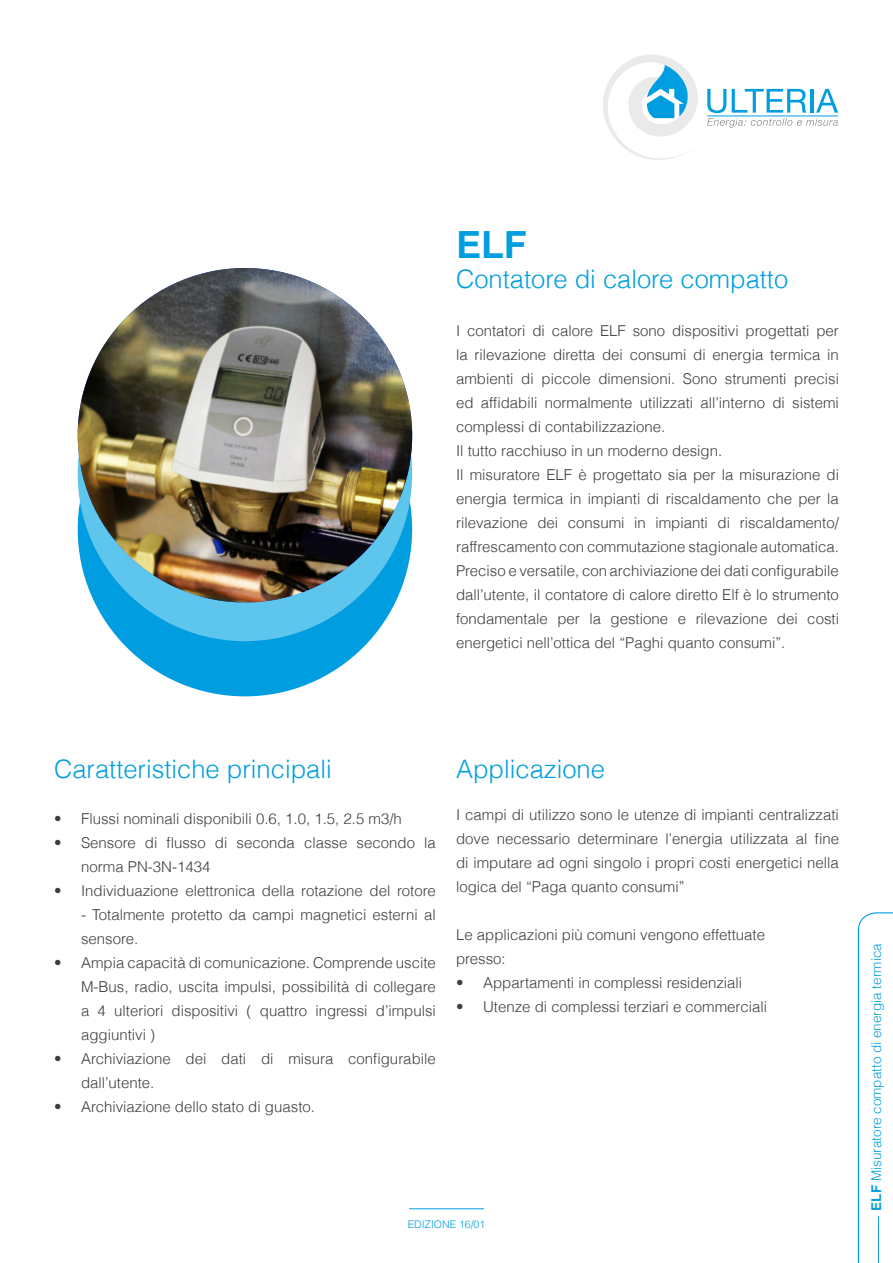
<style>
.page{position:relative;width:893px;height:1263px;background:#fff}
.page>*{position:absolute;margin:0;border:0;box-sizing:border-box;transform-origin:0 0}
.t1{font:700 37.5px "Helvetica";color:#009ee0}
.t2{font:300 25.5px "Helvetica";color:#009ee0}
.t3{font:300 15px/24px "Helvetica";color:#3e3d40}
.t4{font:300 13.5px "Helvetica";color:#009ee0}
.t5{font:300 10.5px "Helvetica";color:#009ee0}
.s1{font-weight:700}
</style>
<div class="page">
<hr style="left:409px;top:1208px;width:75px;height:1px;background:#009ee0">
<div style="left:78px;top:362px;width:334px;height:334px;background:#009ee0;border-radius:50%"></div>
<div style="left:78px;top:307px;width:334px;height:334px;background:#5ec5ed;border-radius:50%"></div>
<img style="left:77px;top:268px;width:336px;height:349px">
<svg style="left:858px;top:912px;width:35px;height:351px"></svg>
<hr style="left:878px;top:1216px;width:1px;height:47px;background:#009ee0">
<svg style="left:604px;top:55px;width:94px;height:105px"></svg>
<svg style="left:707px;top:89px;width:131px;height:39px"></svg>
<hr style="left:707px;top:116px;width:131px;height:1px;background:#009ee0">
<h1 class="t1" style="left:456px;top:214px;width:72px">ELF</h1>
<h2 class="t2" style="left:456px;top:263px;width:334px">Contatore di calore compatto</h2>
<p class="t3" style="left:456px;top:319px;width:384px">I contatori di calore ELF sono dispositivi progettati per la rilevazione diretta dei consumi di energia termica in ambienti di piccole dimensioni. Sono strumenti precisi ed affidabili normalmente utilizzati all’interno di sistemi complessi di contabilizzazione.<br>Il tutto racchiuso in un moderno design.<br>Il misuratore ELF è progettato sia per la misurazione di energia termica in impianti di riscaldamento che per la rilevazione dei consumi in impianti di riscaldamento/ raffrescamento con commutazione stagionale automatica.<br>Preciso e versatile, con archiviazione dei dati configurabile dall’utente, il contatore di calore diretto Elf è lo strumento fondamentale per la gestione e rilevazione dei costi energetici nell’ottica del “Paghi quanto consumi”.</p>
<h2 class="t2" style="left:54px;top:753px;width:279px">Caratteristiche principali</h2>
<p class="t3" style="left:54px;top:806px;width:349px">• Flussi nominali disponibili 0.6, 1.0, 1.5, 2.5 m3/h</p>
<p class="t3" style="left:81px;top:830px;width:356px;text-indent:-27px">• Sensore di flusso di seconda classe secondo la norma PN-3N-1434</p>
<p class="t3" style="left:54px;top:878px;width:383px">• Individuazione elettronica della rotazione del rotore</p>
<p class="t3" style="left:81px;top:902px;width:356px">- Totalmente protetto da campi magnetici esterni al sensore.</p>
<p class="t3" style="left:81px;top:950px;width:356px;text-align:justify;text-indent:-27px">• Ampia capacità di comunicazione. Comprende uscite M-Bus, radio, uscita impulsi, possibilità di collegare a 4 ulteriori dispositivi ( quattro ingressi d’impulsi aggiuntivi )</p>
<p class="t3" style="left:81px;top:1046px;width:356px;text-indent:-27px">• Archiviazione dei dati di misura configurabile dall’utente.</p>
<p class="t3" style="left:54px;top:1094px;width:262px">• Archiviazione dello stato di guasto.</p>
<h2 class="t2" style="left:456px;top:753px;width:150px">Applicazione</h2>
<p class="t3" style="left:456px;top:802px;width:384px;text-align:justify">I campi di utilizzo sono le utenze di impianti centralizzati dove necessario determinare l’energia utilizzata al fine di imputare ad ogni singolo i propri costi energetici nella logica del “Paga quanto consumi”</p>
<p class="t3" style="left:456px;top:922px;width:311px">Le applicazioni più comuni vengono effettuate presso:</p>
<p class="t3" style="left:456px;top:970px;width:288px">• Appartamenti in complessi residenziali</p>
<p class="t3" style="left:456px;top:994px;width:312px">• Utenze di complessi terziari e commerciali</p>
<p class="t5" style="left:408px;top:1218px;width:79px">EDIZIONE 16/01</p>
<p class="t4" style="left:868px;top:1210px;width:269px;rotate:-90deg"><span class="s1">ELF</span> Misuratore compatto di energia termica</p>
</div>
